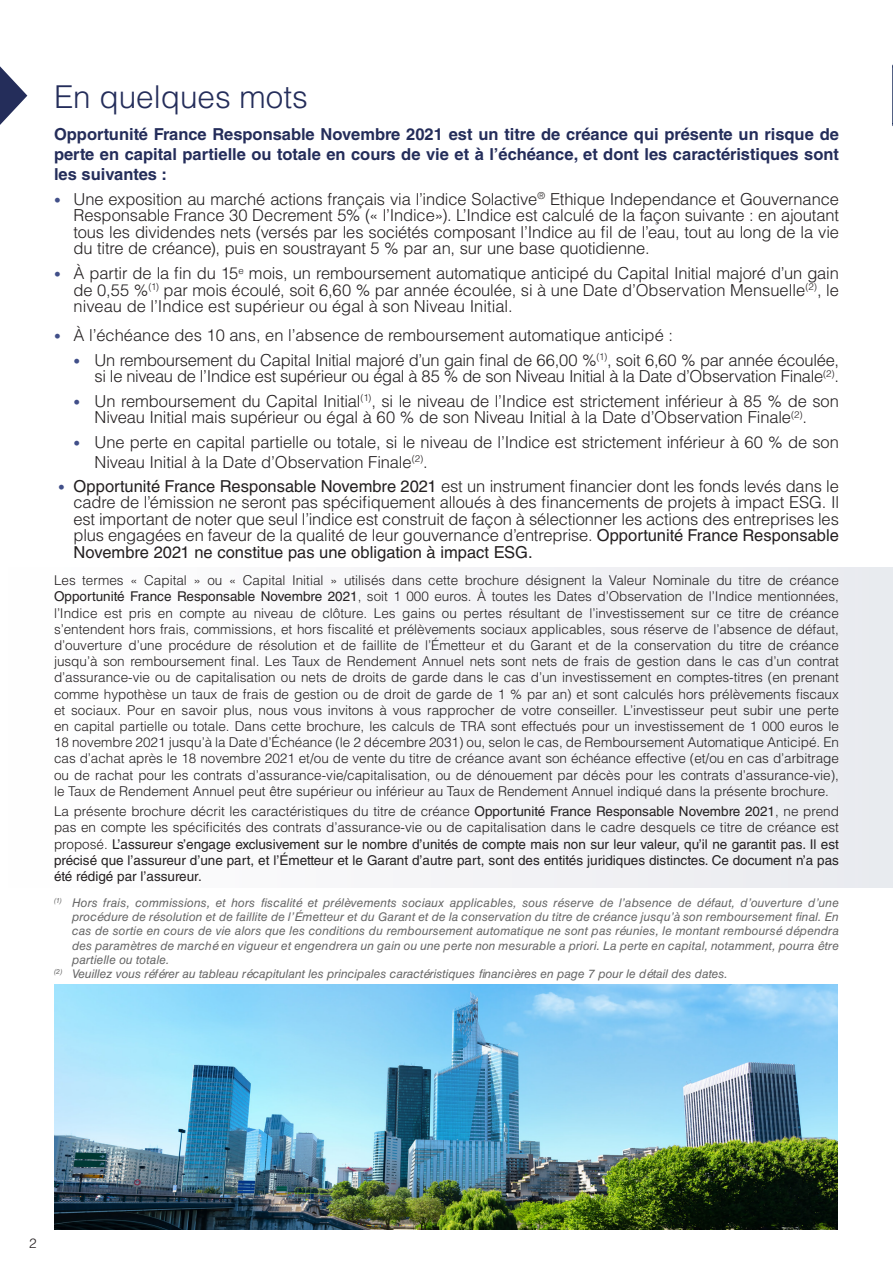
<style>
.page{position:relative;width:893px;height:1265px;background:#fff}
.page>*{position:absolute;margin:0;border:0;box-sizing:border-box;transform-origin:0 0}
.t1{font:300 31.5px "Helvetica LT Std";color:#242d5a}
.t2{font:300 16.5px/16.5px "Helvetica LT Std";letter-spacing:-.01em;color:#231f20;text-align:justify}
.t3{font:700 16.5px/19.8px "Helvetica LT Std";color:#242d5a;text-align:justify}
.t4{font:300 13.5px/16.2px "Helvetica LT Std";color:#231f20;text-align:justify}
.t5{font:13.5px/16.2px "Helvetica LT Std";color:#231f20;text-align:justify}
.t6{font:italic 12px/14.4px "Helvetica LT Std";color:#666;text-align:justify}
.s1{font-size:13.5px;color:#414f89}
.s2{font-weight:400}
.s3{font-weight:300}
</style>
<div class="page">
<div style="left:0;top:567px;width:893px;height:320px;background:#f4f4f6"></div>
<svg style="left:0;top:66px;width:27px;height:59px"></svg>
<img style="left:54px;top:985px;width:784px;height:245px">
<svg style="left:892px;top:64px;width:1px;height:62px"></svg>
<p class="t1" style="left:54px;top:77px;width:255px">En quelques mots</p>
<p class="t3" style="left:54px;top:124px;width:786px">Opportunité France Responsable Novembre 2021 est un titre de créance qui présente un risque de perte en capital partielle ou totale en cours de vie et à l’échéance, et dont les caractéristiques sont les suivantes :</p>
<p class="t2" style="left:74px;top:191px;width:767px;text-indent:-20px"><span class="s1">•</span> Une exposition au marché actions français via l’indice Solactive<sup>®</sup> Ethique Independance et Gouvernance Responsable France 30 Decrement 5% (« l’Indice»). L’Indice est calculé de la façon suivante : en ajoutant tous les dividendes nets (versés par les sociétés composant l’Indice au fil de l’eau, tout au long de la vie du titre de créance), puis en soustrayant 5 % par an, sur une base quotidienne.</p>
<p class="t2" style="left:74px;top:265px;width:767px;text-indent:-20px"><span class="s1">•</span> À partir de la fin du 15<sup>e</sup> mois, un remboursement automatique anticipé du Capital Initial majoré d’un gain de 0,55 %<sup>(1)</sup> par mois écoulé, soit 6,60 % par année écoulée, si à une Date d’Observation Mensuelle<sup>(2)</sup>, le niveau de l’Indice est supérieur ou égal à son Niveau Initial.</p>
<p class="t2" style="left:54px;top:327px;width:620px"><span class="s1">•</span> À l’échéance des 10 ans, en l’absence de remboursement automatique anticipé :</p>
<p class="t2" style="left:74px;top:351px;width:767px;text-align:right"><span class="s1">•</span> Un remboursement du Capital Initial majoré d’un gain final de 66,00 %<sup>(1)</sup>, soit 6,60 % par année écoulée, si le niveau de l’Indice est supérieur ou égal à 85 % de son Niveau Initial à la Date d’Observation Finale<sup>(2)</sup>.</p>
<p class="t2" style="left:94px;top:392px;width:746px;text-indent:-21px"><span class="s1">•</span> Un remboursement du Capital Initial<sup>(1)</sup>, si le niveau de l’Indice est strictement inférieur à 85 % de son<br>Niveau Initial mais supérieur ou égal à 60 % de son Niveau Initial à la Date d’Observation Finale<sup>(2)</sup>.</p>
<p class="t2" style="left:94px;top:431px;width:746px;line-height:20.2px;text-indent:-21px"><span class="s1">•</span> Une perte en capital partielle ou totale, si le niveau de l’Indice est strictement inférieur à 60 % de son<br>Niveau Initial à la Date d’Observation Finale<sup>(2)</sup>.</p>
<p class="t2" style="left:73px;top:477px;width:767px;text-indent:-15px"><span class="s1">•</span> <span class="s2">Opportunité France Responsable Novembre 2021</span> est un instrument financier dont les fonds levés dans le cadre de l’émission ne seront pas spécifiquement alloués à des financements de projets à impact ESG. Il est important de noter que seul l’indice est construit de façon à sélectionner les actions des entreprises les plus engagées en faveur de la qualité de leur gouvernance d’entreprise. <span class="s2">Opportunité France Responsable Novembre 2021 ne constitue pas une obligation à impact ESG.</span></p>
<p class="t4" style="left:54px;top:572px;width:787px">Les termes « Capital » ou « Capital Initial » utilisés dans cette brochure désignent la Valeur Nominale du titre de créance <span class="s2">Opportunité France Responsable Novembre 2021</span>, soit 1 000 euros. À toutes les Dates d’Observation de l’Indice mentionnées, l’Indice est pris en compte au niveau de clôture. Les gains ou pertes résultant de l’investissement sur ce titre de créance s’entendent hors frais, commissions, et hors fiscalité et prélèvements sociaux applicables, sous réserve de l’absence de défaut, d’ouverture d’une procédure de résolution et de faillite de l’Émetteur et du Garant et de la conservation du titre de créance jusqu’à son remboursement final. Les Taux de Rendement Annuel nets sont nets de frais de gestion dans le cas d’un contrat d’assurance-vie ou de capitalisation ou nets de droits de garde dans le cas d’un investissement en comptes-titres (en prenant comme hypothèse un taux de frais de gestion ou de droit de garde de 1 % par an) et sont calculés hors prélèvements fiscaux et sociaux. Pour en savoir plus, nous vous invitons à vous rapprocher de votre conseiller. L’investisseur peut subir une perte en capital partielle ou totale. Dans cette brochure, les calculs de TRA sont effectués pour un investissement de 1 000 euros le 18 novembre 2021 jusqu’à la Date d’Échéance (le 2 décembre 2031) ou, selon le cas, de Remboursement Automatique Anticipé. En cas d’achat après le 18 novembre 2021 et/ou de vente du titre de créance avant son échéance effective (et/ou en cas d’arbitrage ou de rachat pour les contrats d’assurance-vie/capitalisation, ou de dénouement par décès pour les contrats d’assurance-vie), le Taux de Rendement Annuel peut être supérieur ou inférieur au Taux de Rendement Annuel indiqué dans la présente brochure.</p>
<p class="t5" style="left:54px;top:803px;width:786px"><span class="s3">La présente brochure décrit les caractéristiques du titre de créance</span> Opportunité France Responsable Novembre 2021<span class="s3">, ne prend pas en compte les spécificités des contrats d’assurance-vie ou de capitalisation dans le cadre desquels ce titre de créance est proposé.</span> L’assureur s’engage exclusivement sur le nombre d’unités de compte mais non sur leur valeur, qu’il ne garantit pas. Il est précisé que l’assureur d’une part, et l’Émetteur et le Garant d’autre part, sont des entités juridiques distinctes. Ce document n’a pas été rédigé par l’assureur.</p>
<p class="t6" style="left:72px;top:895px;width:768px;text-indent:-18px"><sup>(1)</sup> Hors frais, commissions, et hors fiscalité et prélèvements sociaux applicables, sous réserve de l’absence de défaut, d’ouverture d’une procédure de résolution et de faillite de l’Émetteur et du Garant et de la conservation du titre de créance jusqu’à son remboursement final. En cas de sortie en cours de vie alors que les conditions du remboursement automatique ne sont pas réunies, le montant remboursé dépendra des paramètres de marché en vigueur et engendrera un gain ou une perte non mesurable a priori. La perte en capital, notamment, pourra être partielle ou totale.</p>
<p class="t6" style="left:54px;top:966px;width:675px"><sup>(2)</sup> Veuillez vous référer au tableau récapitulant les principales caractéristiques financières en page 7 pour le détail des dates.</p>
<p class="t4" style="left:29px;top:1235px;width:9px">2</p>
</div>
